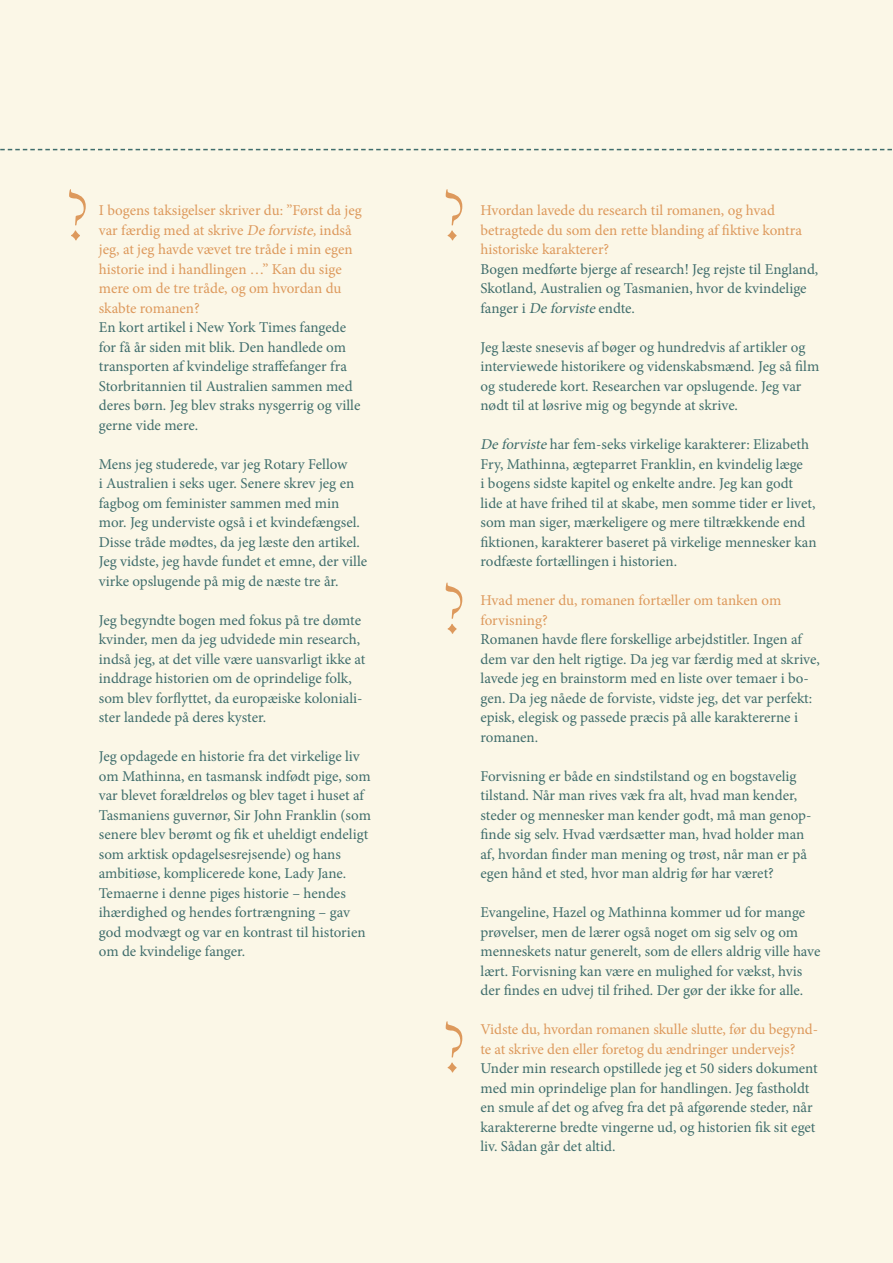
<style>
.page{position:relative;width:893px;height:1263px;background:#fbf7e7}
.page>*{position:absolute;margin:0;border:0;box-sizing:border-box;transform-origin:0 0}
.t1{font:90px "Venetian 301 BT";color:#dd995c}
.t2{font:15px/19.5px "Minion Pro";color:#3f6d6c}
.t3{font:15px/19.5px "Minion Pro";letter-spacing:-.005em;color:#dd995c}
.s1{font-style:italic}
</style>
<div class="page">
<svg style="left:0;top:149px;width:892px;height:1px"></svg>
<p class="t1" style="left:63px;top:160px;width:33px">?</p>
<p class="t1" style="left:439px;top:160px;width:33px">?</p>
<p class="t3" style="left:99px;top:201px;width:265px">I bogens taksigelser skriver du: ”Først da jeg var færdig med at skrive <span class="s1">Deforviste,</span>indså jeg, at jeg havde vævet tre tråde i min egen historie ind i handlingen …” Kan du sige mere om de tre tråde, og om hvordan du skabte romanen?</p>
<p class="t2" style="left:99px;top:318px;width:263px">En kort artikel i New York Times fangede for få år siden mit blik. Den handlede om transporten af kvindelige straffefanger fra Storbritannien til Australien sammen med deres børn. Jeg blev straks nysgerrig og ville gerne vide mere.</p>
<p class="t2" style="left:99px;top:454px;width:270px">Mens jeg studerede, var jeg Rotary Fellow<br>i Australien i seks uger. Senere skrev jeg en fagbog om feminister sammen med min mor. Jeg underviste også i et kvindefængsel.<br>Disse tråde mødtes, da jeg læste den artikel.<br>Jeg vidste, jeg havde fundet et emne, der ville virke opslugende på mig de næste tre år.</p>
<p class="t2" style="left:99px;top:610px;width:268px">Jeg begyndte bogen med fokus på tre dømte kvinder, men da jeg udvidede min research, indså jeg, at det ville være uansvarligt ikke at inddrage historien om de oprindelige folk, som blev forflyttet, da europæiske koloniali&shy;ster landede på deres kyster.</p>
<p class="t2" style="left:99px;top:747px;width:274px">Jeg opdagede en historie fra det virkelige liv om Mathinna, en tasmansk indfødt pige, som var blevet forældreløs og blev taget i huset af Tasmaniens guvernør, Sir John Franklin (som senere blev berømt og fik et uheldigt endeligt som arktisk opdagelsesrejsende) og hans ambitiøse, komplicerede kone, Lady Jane.<br>Temaerne i denne piges historie – hendes ihærdighed og hendes fortrængning – gav god modvægt og var en kontrast til historien om de kvindelige fanger.</p>
<p class="t1" style="left:439px;top:554px;width:33px">?</p>
<p class="t1" style="left:439px;top:992px;width:33px">?</p>
<p class="t3" style="left:480px;top:201px;width:323px">Hvordan lavede du research til romanen, og hvad betragtede du som den rette blanding af fiktive kontra historiske karakterer?</p>
<p class="t2" style="left:480px;top:259px;width:339px">Bogen medførte bjerge af research! Jeg rejste til England,<br>Skotland, Australien og Tasmanien, hvor de kvindelige fanger i <span class="s1">Deforviste</span>endte.</p>
<p class="t2" style="left:480px;top:337px;width:340px">Jeg læste snesevis af bøger og hundredvis af artikler og interviewede historikere og videnskabsmænd. Jeg så film og studerede kort. Researchen var opslugende. Jeg var nødt til at løsrive mig og begynde at skrive.</p>
<p class="t2" style="left:480px;top:435px;width:337px"><span class="s1">Deforviste</span>har fem-seks virkelige karakterer: Elizabeth Fry, Mathinna, ægteparret Franklin, en kvindelig læge<br>i bogens sidste kapitel og enkelte andre. Jeg kan godt lide at have frihed til at skabe, men somme tider er livet, som man siger, mærkeligere og mere tiltrækkende end fiktionen, karakterer baseret på virkelige mennesker kan rodfæste fortællingen i historien.</p>
<p class="t3" style="left:480px;top:591px;width:302px">Hvad mener du, romanen fortæller om tanken om forvisning?</p>
<p class="t2" style="left:480px;top:630px;width:341px">Romanen havde flere forskellige arbejdstitler. Ingen af dem var den helt rigtige. Da jeg var færdig med at skrive, lavede jeg en brainstorm med en liste over temaer i bo&shy;gen. Da jeg nåede de forviste, vidste jeg, det var perfekt: episk, elegisk og passede præcis på alle karaktererne i romanen.</p>
<p class="t2" style="left:480px;top:766px;width:332px">Forvisning er både en sindstilstand og en bogstavelig tilstand. Når man rives væk fra alt, hvad man kender, steder og mennesker man kender godt, må man genop&shy;finde sig selv. Hvad værdsætter man, hvad holder man af, hvordan finder man mening og trøst, når man er på egen hånd et sted, hvor man aldrig før har været?</p>
<p class="t2" style="left:480px;top:903px;width:341px">Evangeline, Hazel og Mathinna kommer ud for mange prøvelser, men de lærer også noget om sig selv og om menneskets natur generelt, som de ellers aldrig ville have lært. Forvisning kan være en mulighed for vækst, hvis der findes en udvej til frihed. Der gør der ikke for alle.</p>
<p class="t3" style="left:480px;top:1020px;width:339px">Vidste du, hvordan romanen skulle slutte, før du begynd&shy;te at skrive den eller foretog du ændringer undervejs?</p>
<p class="t2" style="left:480px;top:1059px;width:339px">Under min research opstillede jeg et 50 siders dokument med min oprindelige plan for handlingen. Jeg fastholdt en smule af det og afveg fra det på afgørende steder, når karaktererne bredte vingerne ud, og historien fik sit eget liv. Sådan går det altid.</p>
</div>
